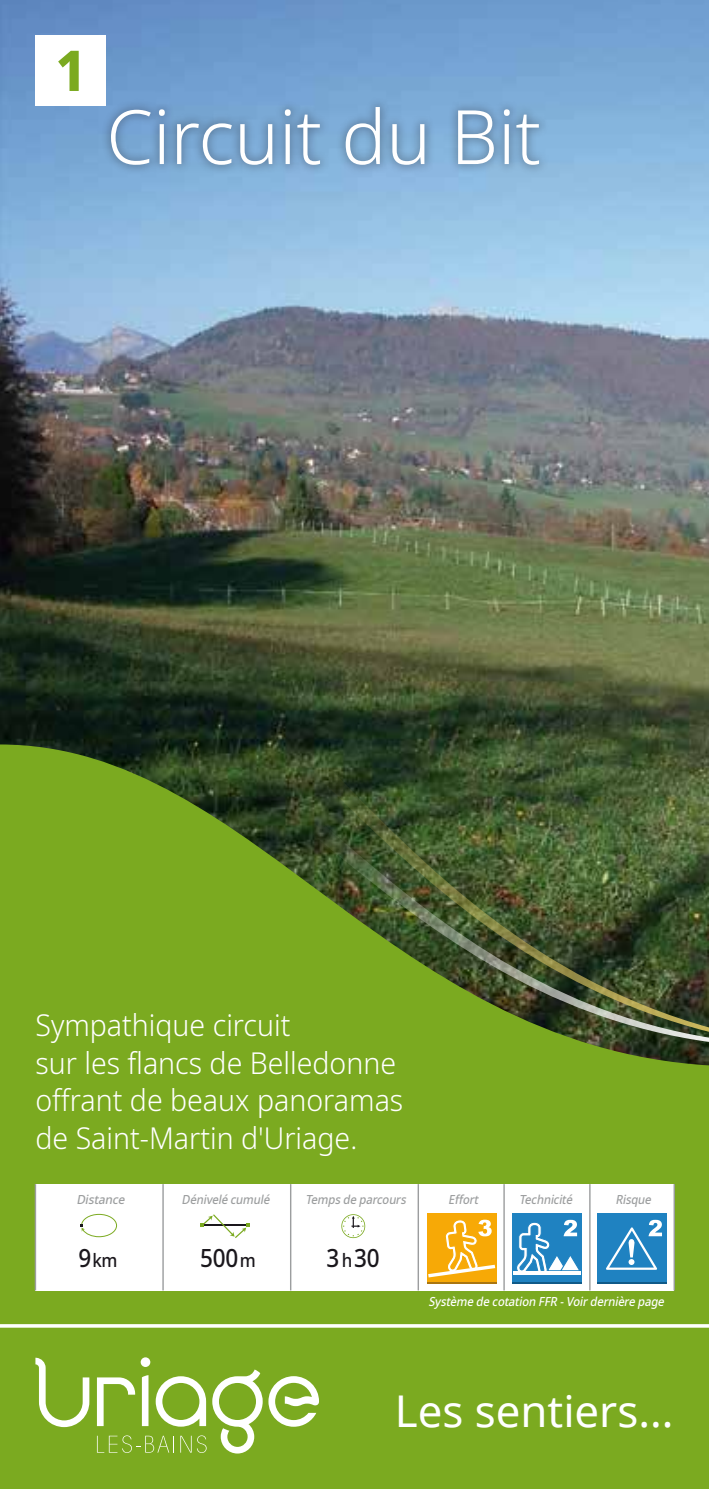
<style>
.page{position:relative;width:709px;height:1489px;background:#fff}
.page>*{position:absolute;margin:0;border:0;box-sizing:border-box;transform-origin:0 0}
.t1{font:300 75px "Noto Sans";color:#fff}
.t2{font:800 56.25px "Noto Sans";color:#7baa20;scale:.95 1}
.t3{font:43.75px "Noto Sans";color:#fff}
.t4{font:300 30px/37.5px "Noto Sans";color:#fff;scale:.95 1}
.t5{font:500 25px "Noto Sans";color:#1a171c;scale:.9 1}
.t6{font:500 18.75px "Noto Sans";color:#1a171c;scale:.9 1}
.t7{font:italic 500 12.5px "Noto Sans";color:#9c9e9f;scale:.9 1}
.t8{font:italic 500 12.5px "Noto Sans";color:#fff;scale:.9 1}
.t9{font:italic 500 12.5px "Noto Sans";color:#9c9e9f;scale:.95 1}
.s1{font-size:25px}
.s2{font-size:18.75px}
</style>
<div class="page">
<img style="left:0;top:0;width:709px;height:640px">
<div style="left:0;top:1045px;width:709px;height:443px;background:#7baa20"></div>
<svg style="left:0;top:640px;width:709px;height:405px;background:#678f1f"></svg>
<svg style="left:9px;top:544px;width:700px;height:495px;background:#51682c"></svg>
<div style="left:141px;top:1357px;width:9px;height:9px;background:#fff;border-radius:50%"></div>
<svg style="left:35px;top:1357px;width:54px;height:69px"></svg>
<svg style="left:97px;top:1369px;width:222px;height:84px"></svg>
<div style="left:100px;top:96px;width:449px;height:80px;background:#1a171c;opacity:.3"></div>
<svg style="left:0;top:1323px;width:709px;height:4px"></svg>
<div style="left:35px;top:35px;width:71px;height:71px;background:#fff"></div>
<div style="left:35px;top:1183px;width:638px;height:107px;background:#fff"></div>
<div style="left:427px;top:1213px;width:69px;height:69px;background:#f7a906"></div>
<hr style="left:427px;top:1282px;width:69px;height:1px;background:#aa7611">
<svg style="left:428px;top:1219px;width:67px;height:58px"></svg>
<div style="left:512px;top:1213px;width:69px;height:69px;background:#1f82c1"></div>
<hr style="left:512px;top:1282px;width:69px;height:1px;background:#105a88">
<svg style="left:515px;top:1219px;width:66px;height:56px"></svg>
<hr style="left:513px;top:1271px;width:67px;height:3px;background:#fff">
<div style="left:597px;top:1213px;width:69px;height:69px;background:#1f82c1"></div>
<hr style="left:597px;top:1282px;width:69px;height:1px;background:#105a88">
<svg style="left:606px;top:1219px;width:56px;height:50px"></svg>
<hr style="left:589px;top:1183px;width:1px;height:107px;background:#9c9e9f">
<hr style="left:503px;top:1183px;width:2px;height:107px;background:#9c9e9f">
<hr style="left:417px;top:1183px;width:2px;height:107px;background:#9c9e9f">
<hr style="left:290px;top:1183px;width:1px;height:107px;background:#9c9e9f">
<hr style="left:162px;top:1183px;width:2px;height:107px;background:#9c9e9f">
<hr style="left:35px;top:1183px;width:1px;height:107px;background:#9c9e9f">
<hr style="left:673px;top:1183px;width:2px;height:107px;background:#9c9e9f">
<svg style="left:341px;top:1214px;width:24px;height:23px"></svg>
<svg style="left:201px;top:1214px;width:49px;height:23px"></svg>
<svg style="left:80px;top:1213px;width:37px;height:24px"></svg>
<h2 class="t2" style="left:55px;top:29px;width:34px">1</h2>
<h1 class="t1" style="left:106px;top:84px;width:436px">Circuit du Bit</h1>
<p class="t4" style="left:35px;top:1007px;width:389px">Sympathique circuit<br>sur les flancs de Belledonne offrant de beaux panoramas de Saint-Martin d'Uriage.</p>
<p class="t9" style="left:76px;top:1190px;width:56px">Distance</p>
<p class="t7" style="left:182px;top:1190px;width:103px">Dénivelé cumulé</p>
<p class="t7" style="left:305px;top:1190px;width:116px">Tempsde parcours</p>
<p class="t7" style="left:448px;top:1190px;width:38px">Effort</p>
<p class="t7" style="left:519px;top:1190px;width:64px">Technicité</p>
<p class="t7" style="left:615px;top:1190px;width:45px">Risque</p>
<p class="t6" style="left:78px;top:1246px;width:45px"><span class="s1">9</span>km</p>
<p class="t5" style="left:200px;top:1239px;width:63px">500<span class="s2">m</span></p>
<p class="t5" style="left:326px;top:1239px;width:61px">3<span class="s2">h</span>30</p>
<p class="t8" style="left:428px;top:1292px;width:267px">Système de cotation FFR - Voir dernière page</p>
<h3 class="t3" style="left:395px;top:1381px;width:280px">Les sentiers...</h3>
</div>
